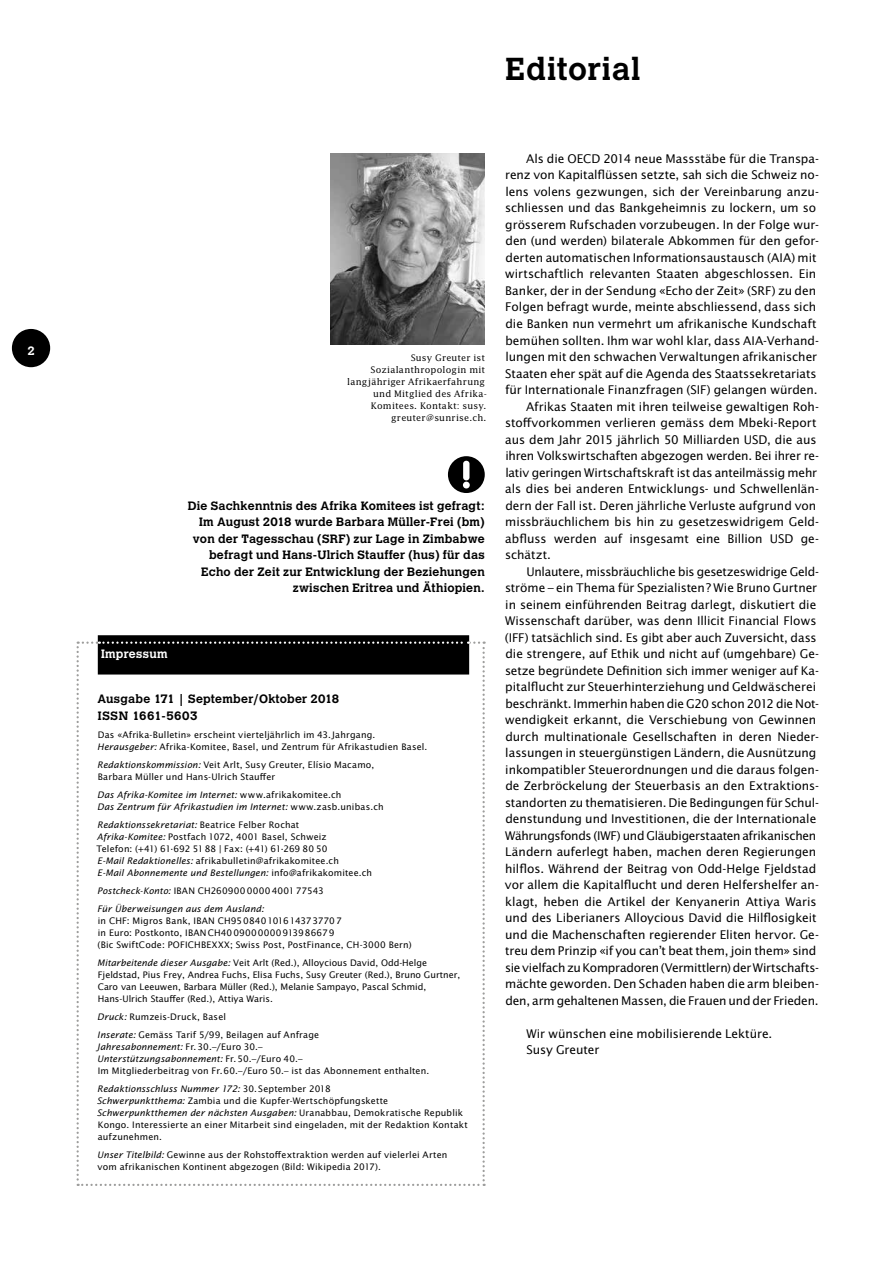
<style>
.page{position:relative;width:893px;height:1263px;background:#fff}
.page>*{position:absolute;margin:0;border:0;box-sizing:border-box;transform-origin:0 0}
.t1{font:700 31.5px "Calvert";letter-spacing:.025em;color:#000}
.t2{font:12px/16.5px "Lucida Sans";letter-spacing:-.005em;color:#000}
.t3{font:700 12px/16.5px "Calvert";letter-spacing:.02em;color:#000}
.t4{font:12px "Lucida Sans";letter-spacing:-.025em;color:#000}
.t5{font:12px "Lucida Sans";letter-spacing:-.03em;color:#000}
.t6{font:700 12px "Calvert";letter-spacing:.025em;color:#fff}
.t7{font:9px/12px "Lucida Sans";letter-spacing:.015em;color:#000}
.t8{font:italic 9px/12px "Lucida Sans";letter-spacing:.01em;color:#000}
.t9{font:9px/12px "Lucida";letter-spacing:.02em;color:#000;text-align:right}
.s1{font-style:italic}
.s2{font-style:normal}
</style>
<div class="page">
<div style="left:12px;top:329px;width:38px;height:38px;background:#000;border-radius:50%"></div>
<div style="left:98px;top:635px;width:371px;height:39px;background:#000"></div>
<svg style="left:77px;top:641px;width:408px;height:545px"></svg>
<img style="left:330px;top:153px;width:155px;height:191px">
<svg style="left:448px;top:456px;width:37px;height:37px"></svg>
<p class="t6" style="left:27px;top:343px;width:9px">2</p>
<h1 class="t1" style="left:506px;top:49px;width:136px">Editorial</h1>
<p class="t9" style="left:347px;top:352px;width:141px">Susy Greuter ist<br>Sozialanthropologin mit langjähriger Afrikaerfahrung und Mitglied des Afrika-<br>Komitees. Kontakt: susy. greuter@sunrise.ch.</p>
<p class="t3" style="left:188px;top:497px;width:299px;text-align:right">Die Sachkenntnis des Afrika Komitees ist gefragt:<br>Im August 2018 wurde Barbara Müller-Frei (bm) von der Tagesschau (SRF) zur Lage in Zimbabwe befragt und Hans-Ulrich Stauffer (hus) für das Echo der Zeit zur Entwicklung der Beziehungen zwischen Eritrea und Äthiopien.</p>
<p class="t6" style="left:101px;top:646px;width:68px">Impressum</p>
<p class="t3" style="left:97px;top:691px;width:243px">Ausgabe 171 | September/Oktober 2018<br>ISSN 1661-5603</p>
<p class="t7" style="left:97px;top:728px;width:332px">Das «Afrika-Bulletin» erscheint vierteljährlich im 43.Jahrgang.<br><span class="s1">Herausgeber:</span> Afrika-Komitee, Basel, und Zentrum für Afrikastudien Basel.</p>
<p class="t7" style="left:97px;top:758px;width:279px"><span class="s1">Redaktionskommission:</span> Veit Arlt, Susy Greuter, Elísio Macamo,<br>Barbara Müller und Hans-Ulrich Stauffer</p>
<p class="t8" style="left:97px;top:788px;width:288px">Das Afrika-Komitee im Internet: <span class="s2">www.afrikakomitee.ch<br></span>Das Zentrum für Afrikastudien im Internet: <span class="s2">www.zasb.unibas.ch</span></p>
<p class="t7" style="left:97px;top:818px;width:277px"><span class="s1">Redaktionssekretariat:</span> Beatrice Felber Rochat<br><span class="s1">Afrika-Komitee:</span> Postfach 1072, 4001 Basel, Schweiz<br>Telefon: (+41) 61·692 5188 | Fax: (+41) 61·269 80 50<br><span class="s1">E-Mail Redaktionelles:</span> afrikabulletin@afrikakomitee.ch<br><span class="s1">E-Mail Abonnemente und Bestellungen:</span> info@afrikakomitee.ch</p>
<p class="t8" style="left:97px;top:881px;width:228px;line-height:18px">Postcheck-Konto: <span class="s2">IBAN CH2609000000400177543<br></span>Für Überweisungen aus dem Ausland:</p>
<p class="t7" style="left:98px;top:914px;width:315px">in CHF: Migros Bank, IBAN CH9508401016143737707<br>in Euro: Postkonto, IBANCH4009000000913986679<br>(Bic SwiftCode: POFICHBEXXX; Swiss Post, PostFinance, CH-3000 Bern)</p>
<p class="t7" style="left:97px;top:956px;width:364px"><span class="s1">Mitarbeitende dieser Ausgabe:</span> Veit Arlt (Red.), Alloycious David, Odd-Helge Fjeldstad, Pius Frey, Andrea Fuchs, Elisa Fuchs, Susy Greuter (Red.), Bruno Gurtner, Caro van Leeuwen, Barbara Müller (Red.), Melanie Sampayo, Pascal Schmid, Hans-Ulrich Stauffer (Red.), Attiya Waris.</p>
<p class="t7" style="left:97px;top:1007px;width:223px;line-height:18px"><span class="s1">Druck:</span> Rumzeis-Druck, Basel<br><span class="s1">Inserate:</span> Gemäss Tarif 5/99, Beilagen auf Anfrage</p>
<p class="t7" style="left:96px;top:1040px;width:335px"><span class="s1">Jahresabonnement:</span> Fr.30.–/Euro 30.–<br><span class="s1">Unterstützungsabonnement:</span> Fr.50.–/Euro 40.–<br>Im Mitgliederbeitrag von Fr.60.–/Euro 50.– ist das Abonnement enthalten.</p>
<p class="t7" style="left:97px;top:1082px;width:372px"><span class="s1">Redaktionsschluss Nummer 172:</span> 30.September 2018<br><span class="s1">Schwerpunktthema:</span> Zambia und die Kupfer-Wertschöpfungskette <span class="s1">Schwerpunktthemen der nächsten Ausgaben:</span> Uranabbau, Demokratische Republik Kongo. Interessierte an einer Mitarbeit sind eingeladen, mit der Redaktion Kontakt aufzunehmen.</p>
<p class="t7" style="left:97px;top:1148px;width:352px"><span class="s1">Unser Titelbild:</span> Gewinne aus der Rohstoffextraktion werden auf vielerlei Arten vom afrikanischen Kontinent abgezogen (Bild: Wikipedia 2017).</p>
<p class="t2" style="left:526px;top:150px;width:294px">Als die OECD 2014 neue Massstäbe für die Transpa-</p>
<p class="t2" style="left:505px;top:167px;width:315px">renz von Kapitalflüssen setzte, sah sich die Schweiz no-</p>
<p class="t2" style="left:505px;top:183px;width:315px">lens volens gezwungen, sich der Vereinbarung anzu-</p>
<p class="t2" style="left:505px;top:200px;width:313px">schliessen und das Bankgeheimnis zu lockern, um so</p>
<p class="t2" style="left:505px;top:216px;width:315px">grösserem Rufschaden vorzubeugen. In der Folge wur-</p>
<p class="t2" style="left:505px;top:233px;width:315px">den (und werden) bilaterale Abkommen für den gefor-</p>
<p class="t2" style="left:505px;top:249px;width:313px">derten automatischen Informationsaustausch (AIA) mit</p>
<p class="t2" style="left:505px;top:266px;width:313px">wirtschaftlich relevanten Staaten abgeschlossen. Ein</p>
<p class="t2" style="left:505px;top:282px;width:313px">Banker, der in der Sendung «Echo der Zeit» (SRF) zu den</p>
<p class="t2" style="left:505px;top:299px;width:313px">Folgen befragt wurde, meinte abschliessend, dass sich</p>
<p class="t2" style="left:505px;top:315px;width:313px">die Banken nun vermehrt um afrikanische Kundschaft</p>
<p class="t2" style="left:505px;top:332px;width:315px">bemühen sollten. Ihm war wohl klar, dass AIA-Verhand-</p>
<p class="t2" style="left:505px;top:348px;width:313px">lungen mit den schwachen Verwaltungen afrikanischer</p>
<p class="t2" style="left:505px;top:365px;width:313px">Staaten eher spät auf die Agenda des Staatssekretariats</p>
<p class="t2" style="left:505px;top:381px;width:314px">für Internationale Finanzfragen (SIF) gelangen würden.</p>
<p class="t2" style="left:526px;top:398px;width:294px">Afrikas Staaten mit ihren teilweise gewaltigen Roh-</p>
<p class="t2" style="left:505px;top:414px;width:313px">stoffvorkommen verlieren gemäss dem Mbeki-Report</p>
<p class="t2" style="left:505px;top:431px;width:313px">aus dem Jahr 2015 jährlich 50 Milliarden USD, die aus</p>
<p class="t2" style="left:505px;top:447px;width:315px">ihren Volkswirtschaften abgezogen werden. Bei ihrer re-</p>
<p class="t2" style="left:505px;top:464px;width:313px">lativ geringen Wirtschaftskraft ist das anteilmässig mehr</p>
<p class="t2" style="left:505px;top:480px;width:315px">als dies bei anderen Entwicklungs- und Schwellenlän-</p>
<p class="t2" style="left:505px;top:497px;width:312px">dern der Fall ist. Deren jährliche Verluste aufgrund von</p>
<p class="t2" style="left:505px;top:513px;width:315px">missbräuchlichem bis hin zu gesetzeswidrigem Geld-</p>
<p class="t2" style="left:505px;top:530px;width:315px">abfluss werden auf insgesamt eine Billion USD ge-</p>
<p class="t2" style="left:505px;top:546px;width:47px">schätzt.</p>
<p class="t4" style="left:526px;top:564px;width:294px">Unlautere, missbräuchliche bis gesetzeswidrige Geld-</p>
<p class="t2" style="left:505px;top:579px;width:314px">ströme – ein Thema für Spezialisten? Wie Bruno Gurtner</p>
<p class="t2" style="left:505px;top:596px;width:313px">in seinem einführenden Beitrag darlegt, diskutiert die</p>
<p class="t2" style="left:505px;top:612px;width:313px">Wissenschaft darüber, was denn Illicit Financial Flows</p>
<p class="t2" style="left:505px;top:629px;width:313px">(IFF) tatsächlich sind. Es gibt aber auch Zuversicht, dass</p>
<p class="t2" style="left:505px;top:645px;width:315px">die strengere, auf Ethik und nicht auf (umgehbare) Ge-</p>
<p class="t2" style="left:505px;top:662px;width:315px">setze begründete Definition sich immer weniger auf Ka-</p>
<p class="t2" style="left:505px;top:678px;width:313px">pitalflucht zur Steuerhinterziehung und Geldwäscherei</p>
<p class="t2" style="left:505px;top:695px;width:315px">beschränkt. Immerhin haben die G20 schon 2012 die Not-</p>
<p class="t2" style="left:505px;top:711px;width:313px">wendigkeit erkannt, die Verschiebung von Gewinnen</p>
<p class="t2" style="left:505px;top:728px;width:315px">durch multinationale Gesellschaften in deren Nieder-</p>
<p class="t2" style="left:505px;top:744px;width:312px">lassungen in steuergünstigen Ländern, die Ausnützung</p>
<p class="t2" style="left:505px;top:761px;width:315px">inkompatibler Steuerordnungen und die daraus folgen-</p>
<p class="t2" style="left:505px;top:777px;width:315px">de Zerbröckelung der Steuerbasis an den Extraktions-</p>
<p class="t2" style="left:505px;top:794px;width:315px">standorten zu thematisieren. Die Bedingungen für Schul-</p>
<p class="t2" style="left:505px;top:810px;width:312px">denstundung und Investitionen, die der Internationale</p>
<p class="t5" style="left:505px;top:828px;width:313px">Währungsfonds (IWF) und Gläubigerstaaten afrikanischen</p>
<p class="t2" style="left:505px;top:843px;width:313px">Ländern auferlegt haben, machen deren Regierungen</p>
<p class="t2" style="left:505px;top:860px;width:313px">hilflos. Während der Beitrag von Odd-Helge Fjeldstad</p>
<p class="t2" style="left:505px;top:876px;width:316px">vor allem die Kapitalflucht und deren Helfershelfer an-</p>
<p class="t2" style="left:505px;top:893px;width:313px">klagt, heben die Artikel der Kenyanerin Attiya Waris</p>
<p class="t2" style="left:505px;top:909px;width:313px">und des Liberianers Alloycious David die Hilflosigkeit</p>
<p class="t2" style="left:505px;top:926px;width:315px">und die Machenschaften regierender Eliten hervor. Ge-</p>
<p class="t2" style="left:505px;top:942px;width:313px">treu dem Prinzip «if you can’t beat them, join them» sind</p>
<p class="t4" style="left:505px;top:960px;width:315px">sie vielfach zu Kompradoren (Vermittlern) der Wirtschafts-</p>
<p class="t2" style="left:505px;top:975px;width:315px">mächte geworden. Den Schaden haben die arm bleiben-</p>
<p class="t2" style="left:505px;top:992px;width:315px">den, arm gehaltenen Massen, die Frauen und der Frieden.</p>
<p class="t2" style="left:526px;top:1025px;width:247px">Wir wünschen eine mobilisierende Lektüre.<br>Susy Greuter</p>
</div>
